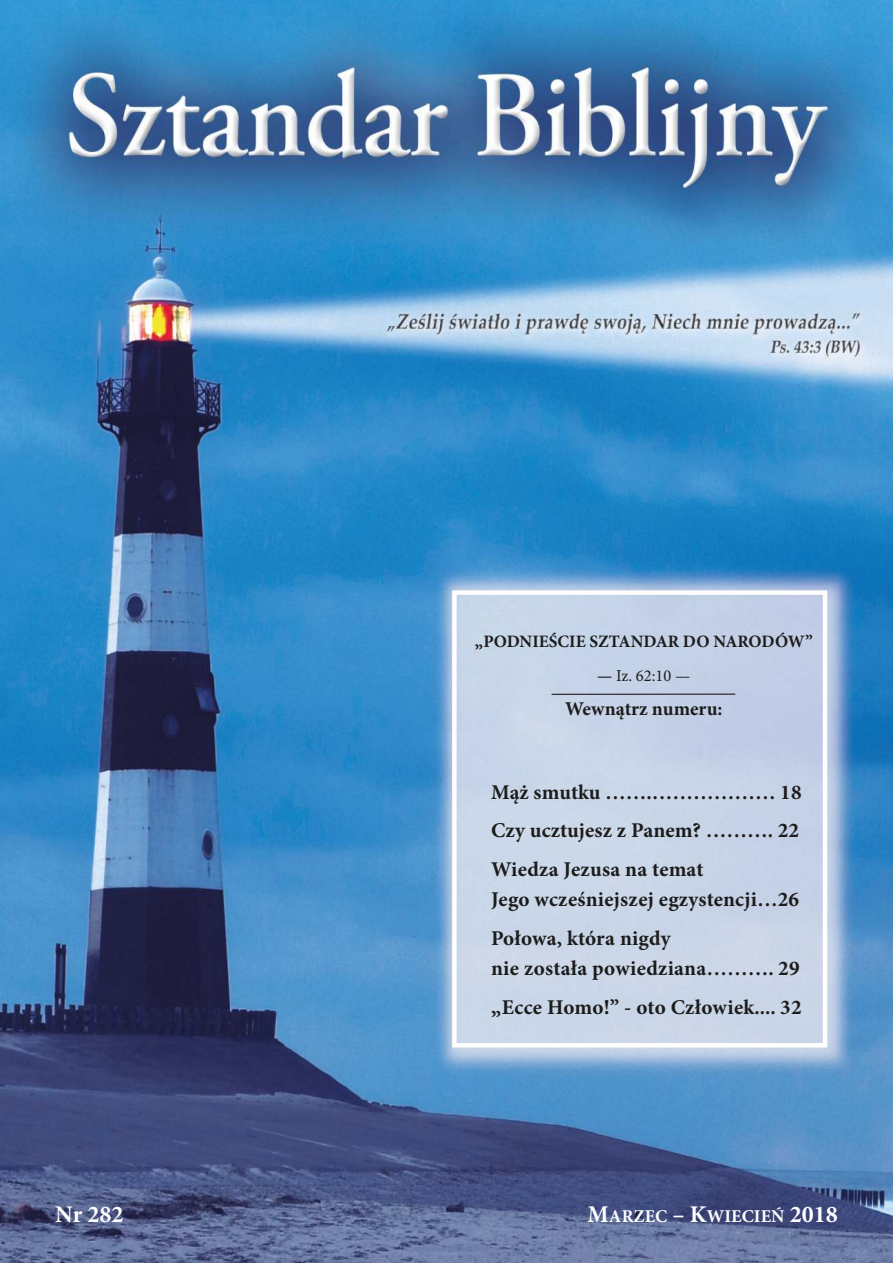
<style>
.page{position:relative;width:893px;height:1263px;background:#fff}
.page>*{position:absolute;margin:0;border:0;box-sizing:border-box;transform-origin:0 0}
.t1{font:700 24px "Minion Pro";color:#fff}
.t2{font:700 21px/38.7px "Minion Pro";letter-spacing:.01em;color:#1c1c1b}
.t3{font:700 19.5px "Minion Pro";color:#1c1c1b}
.t4{font:700 18px "Minion Pro";color:#fff}
.t5{font:700 17.4px "Minion Pro";color:#1c1c1b}
.t6{font:16.65px "Minion Pro";color:#1c1c1b}
.s1{font-weight:700}
.s2{font-size:24px}
</style>
<div class="page">
<img style="left:0;top:0;width:893px;height:1263px">
<div style="left:452px;top:590px;width:375px;height:457px;border:4px solid #fff"></div>
<hr style="left:552px;top:693px;width:183px;height:2px;background:#1c1c1b">
<p class="t5" style="left:475px;top:632px;width:339px">„PODNIEŚCIE SZTANDAR DO NARODÓW”</p>
<p class="t6" style="left:597px;top:667px;width:95px"><span class="s1">—</span> Iz. 62:10 —</p>
<p class="t3" style="left:565px;top:698px;width:159px">Wewnątrz numeru:</p>
<p class="t2" style="left:491px;top:773px;width:312px">Mąż smutku …….……………… 18<br>Czy ucztujesz z Panem? ………. 22<br>Wiedza Jezusa na temat</p>
<p class="t2" style="left:491px;top:881px;width:309px">Jego wcześniejszej egzystencji…26<br>Połowa, która nigdy</p>
<p class="t2" style="left:491px;top:949px;width:312px">nie została powiedziana………. 29 „Ecce Homo!” - oto Człowiek.... 32</p>
<p class="t1" style="left:55px;top:1202px;width:70px">Nr 282</p>
<p class="t4" style="left:588px;top:1207px;width:252px"><span class="s2">M</span>ARZEC <span class="s2">– K</span>WIECIEŃ <span class="s2">2018</span></p>
</div>
